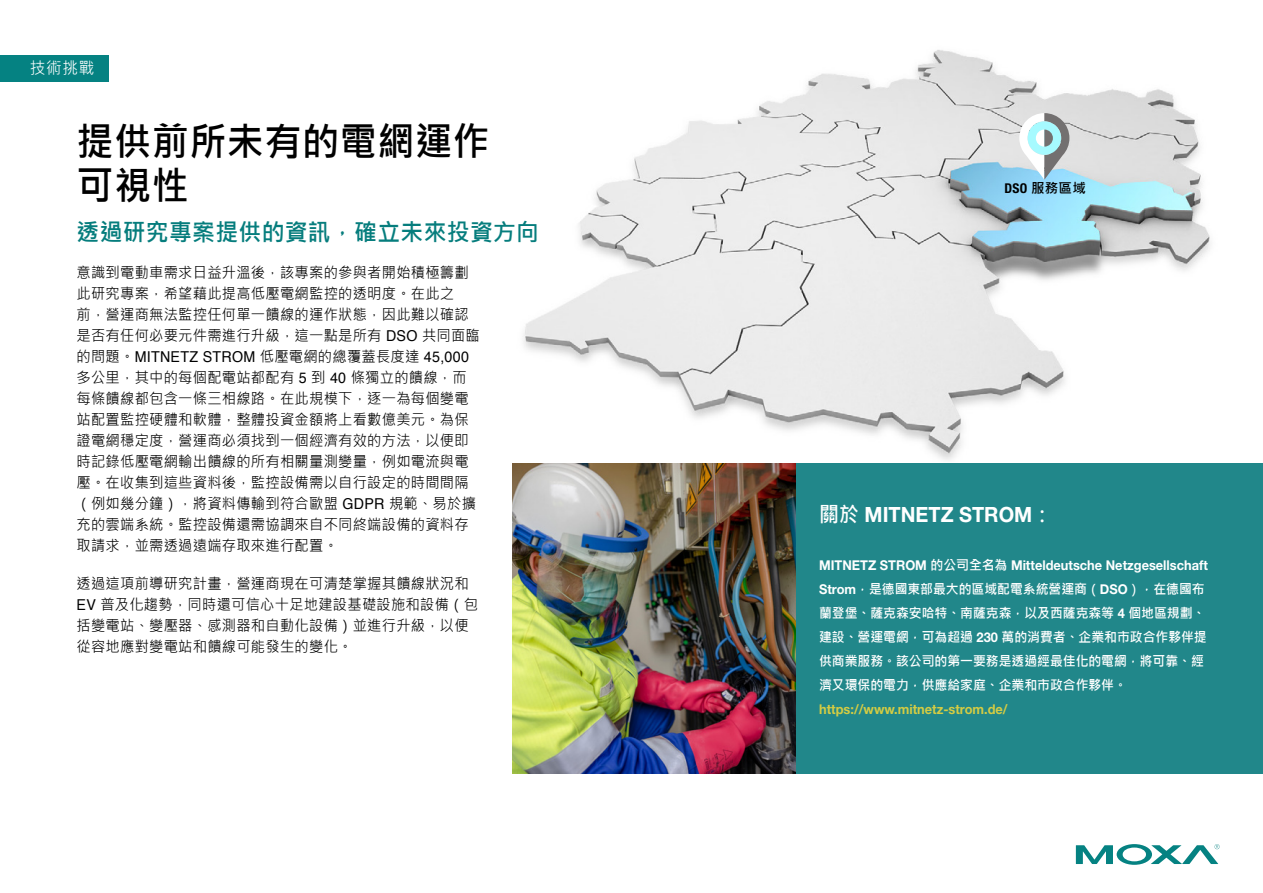
<style>
.page{position:relative;width:1263px;height:893px;background:#fff}
.page>*{position:absolute;margin:0;border:0;box-sizing:border-box;transform-origin:0 0}
.t1{font:700 39px/43.5px "Microsoft Jheng Hei";letter-spacing:.015em;color:#000;scale:.95 1}
.t2{font:700 24px "Microsoft Jheng Hei";letter-spacing:.015em;color:#067d7d;scale:.95 1}
.t3{font:700 21px "Helvetica Neue LT Std";color:#fff;scale:.95 1}
.t4{font:16.5px "Microsoft Jheng Hei";color:#fff;scale:.95 1}
.t5{font:15px/21px "Microsoft Jheng Hei";letter-spacing:.02em;color:#000;scale:.95 1}
.t6{font:15px "Helvetica";letter-spacing:.02em;color:#000;scale:.95 1}
.t7{font:700 13.5px/24px "Microsoft Jheng Hei";color:#fff;scale:.95 1}
.t8{font:700 13.5px "Helvetica Neue LT Std";color:#fff;scale:.95 1}
.t9{font:700 13.5px "Helvetica Neue LT Std";color:#d4cc43;scale:.95 1}
.t10{font:700 13.5px "Microsoft Jheng Hei";color:#000}
.s1{font-family:"Helvetica"}
.s2{font-family:"Microsoft Jheng Hei"}
.s3{font-family:"Helvetica Neue LT Std";font-stretch:condensed}
.s4{font-family:"Helvetica Neue LT Std"}
</style>
<div class="page">
<img style="left:523px;top:50px;width:687px;height:410px">
<div style="left:0;top:55px;width:109px;height:26px;background:#058282"></div>
<div style="left:795px;top:463px;width:468px;height:311px;background:#21878a"></div>
<img style="left:512px;top:463px;width:283px;height:311px">
<svg style="left:1019px;top:113px;width:50px;height:67px"></svg>
<svg style="left:1076px;top:844px;width:143px;height:21px"></svg>
<p class="t4" style="left:30px;top:58px;width:69px">技術挑戰</p>
<h1 class="t1" style="left:77px;top:120px;width:436px">提供前所未有的電網運作可視性</h1>
<h2 class="t2" style="left:77px;top:218px;width:488px">透過研究專案提供的資訊，確立未來投資方向</h2>
<p class="t5" style="left:77px;top:262px;width:426px">意識到電動車需求日益升溫後，該專案的參與者開始積極籌劃此研究專案，希望藉此提高低壓電網監控的透明度。在此之<br>前，營運商無法監控任何單一饋線的運作狀態，因此難以確認是否有任何必要元件需進行升級，這一點是所有 <span class="s1">DSO</span> 共同面臨</p>
<p class="t6" style="left:77px;top:345px;width:415px"><span class="s2">的問題。</span>MITNETZ STROM <span class="s2">低壓電網的總覆蓋長度達</span> 45,000</p>
<p class="t5" style="left:77px;top:367px;width:422px">多公里，其中的每個配電站都配有 <span class="s1">5</span> 到 <span class="s1">40</span> 條獨立的饋線，而每條饋線都包含一條三相線路。在此規模下，逐一為每個變電站配置監控硬體和軟體，整體投資金額將上看數億美元。為保證電網穩定度，營運商必須找到一個經濟有效的方法，以便即時記錄低壓電網輸出饋線的所有相關量測變量，例如電流與電壓。在收集到這些資料後，監控設備需以自行設定的時間間隔（例如幾分鐘），將資料傳輸到符合歐盟 <span class="s1">GDPR</span> 規範、易於擴充的雲端系統。監控設備還需協調來自不同終端設備的資料存取請求，並需透過遠端存取來進行配置。</p>
<p class="t5" style="left:77px;top:573px;width:424px">透過這項前導研究計畫，營運商現在可清楚掌握其饋線狀況和<br><span class="s1">EV</span> 普及化趨勢，同時還可信心十足地建設基礎設施和設備（包括變電站、變壓器、感測器和自動化設備）並進行升級，以便從容地應對變電站和饋線可能發生的變化。</p>
<p class="t10" style="left:1004px;top:180px;width:83px"><span class="s3">DSO</span> 服務區域</p>
<h3 class="t3" style="left:819px;top:502px;width:247px"><span class="s2">關於</span> MITNETZ STROM<span class="s2">：</span></h3>
<p class="t8" style="left:819px;top:557px;width:411px">MITNETZ STROM <span class="s2">的公司全名為</span> Mitteldeutsche Netzgesellschaft</p>
<p class="t7" style="left:819px;top:577px;width:410px"><span class="s4">Strom</span>，是德國東部最大的區域配電系統營運商（<span class="s4">DSO</span>），在德國布蘭登堡、薩克森安哈特、南薩克森，以及西薩克森等 <span class="s4">4</span> 個地區規劃、建設、營運電網，可為超過 <span class="s4">230</span> 萬的消費者、企業和市政合作夥伴提供商業服務。該公司的第一要務是透過經最佳化的電網，將可靠、經濟又環保的電力，供應給家庭、企業和市政合作夥伴。</p>
<p class="t9" style="left:819px;top:701px;width:200px">https://www.mitnetz-strom.de/</p>
</div>
